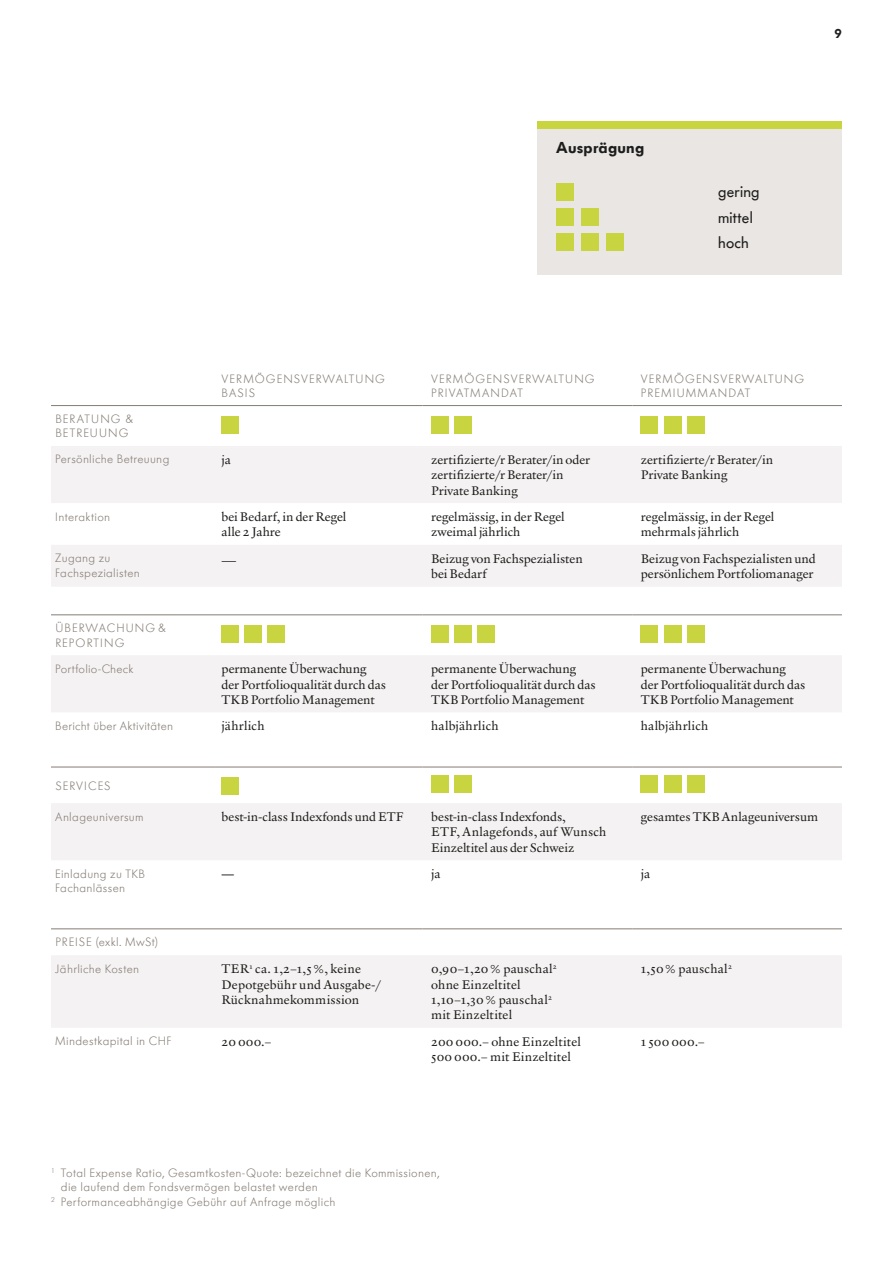
<style>
.page{position:relative;width:893px;height:1263px;background:#fff}
.page>*{position:absolute;margin:0;border:0;box-sizing:border-box;transform-origin:0 0}
.t1{font:15.75px/25.2px "Futura BQ";letter-spacing:.015em;color:#1d1d1b}
.t2{font:600 15.75px "Futura BQ";letter-spacing:.015em;color:#1d1d1b}
.t3{font:15px "Verdigris MVB Pro Text";color:#1d1d1b}
.t4{font:12.75px/15.3px "Verdigris MVB Pro Text";letter-spacing:.005em;color:#1d1d1b}
.t5{font:600 12.75px "Futura BQ";color:#1d1d1b}
.t6{font:700 12.75px "Verdigris MVB Pro Text";color:#1d1d1b}
.t7{font:300 12px/14.4px "Futura BQ";letter-spacing:.035em;color:#857c75}
.t8{font:300 12px/14.4px "Futura BQ";letter-spacing:.09em;color:#857c75}
.t9{font:300 12px/14.4px "Futura BQ";letter-spacing:.095em;color:#857c75}
</style>
<div class="page">
<svg style="left:51px;top:446px;width:791px;height:581px;fill:#f6f5f5"></svg>
<hr style="left:51px;top:405px;width:162px;height:1px;background:#857c75">
<hr style="left:213px;top:405px;width:210px;height:1px;background:#857c75">
<hr style="left:423px;top:405px;width:209px;height:1px;background:#857c75">
<hr style="left:632px;top:405px;width:210px;height:1px;background:#857c75">
<hr style="left:51px;top:614px;width:162px;height:1px;background:#857c75">
<hr style="left:213px;top:614px;width:210px;height:1px;background:#857c75">
<hr style="left:423px;top:614px;width:209px;height:1px;background:#857c75">
<hr style="left:632px;top:614px;width:210px;height:1px;background:#857c75">
<hr style="left:51px;top:767px;width:162px;height:1px;background:#857c75">
<hr style="left:213px;top:767px;width:210px;height:1px;background:#857c75">
<hr style="left:423px;top:767px;width:209px;height:1px;background:#857c75">
<hr style="left:632px;top:767px;width:210px;height:1px;background:#857c75">
<hr style="left:51px;top:928px;width:162px;height:1px;background:#857c75">
<hr style="left:213px;top:928px;width:210px;height:1px;background:#857c75">
<hr style="left:423px;top:928px;width:209px;height:1px;background:#857c75">
<hr style="left:632px;top:928px;width:210px;height:1px;background:#857c75">
<div style="left:222px;top:416px;width:17px;height:17px;background:#c8d541"></div>
<div style="left:431px;top:416px;width:17px;height:17px;background:#c8d541"></div>
<div style="left:454px;top:416px;width:17px;height:17px;background:#c8d541"></div>
<div style="left:641px;top:416px;width:17px;height:17px;background:#c8d541"></div>
<div style="left:664px;top:416px;width:17px;height:17px;background:#c8d541"></div>
<div style="left:687px;top:416px;width:17px;height:17px;background:#c8d541"></div>
<div style="left:222px;top:625px;width:17px;height:17px;background:#c8d541"></div>
<div style="left:245px;top:625px;width:17px;height:17px;background:#c8d541"></div>
<div style="left:268px;top:625px;width:17px;height:17px;background:#c8d541"></div>
<div style="left:431px;top:625px;width:17px;height:17px;background:#c8d541"></div>
<div style="left:454px;top:625px;width:17px;height:17px;background:#c8d541"></div>
<div style="left:478px;top:625px;width:17px;height:17px;background:#c8d541"></div>
<div style="left:641px;top:625px;width:17px;height:17px;background:#c8d541"></div>
<div style="left:664px;top:625px;width:17px;height:17px;background:#c8d541"></div>
<div style="left:687px;top:625px;width:17px;height:17px;background:#c8d541"></div>
<div style="left:222px;top:778px;width:17px;height:17px;background:#c8d541"></div>
<div style="left:431px;top:775px;width:17px;height:17px;background:#c8d541"></div>
<div style="left:454px;top:775px;width:17px;height:17px;background:#c8d541"></div>
<div style="left:641px;top:775px;width:17px;height:17px;background:#c8d541"></div>
<div style="left:664px;top:775px;width:17px;height:17px;background:#c8d541"></div>
<div style="left:687px;top:775px;width:17px;height:17px;background:#c8d541"></div>
<div style="left:537px;top:121px;width:305px;height:153px;background:#e9e6e4"></div>
<div style="left:556px;top:183px;width:17px;height:17px;background:#c8d541"></div>
<div style="left:556px;top:208px;width:17px;height:17px;background:#c8d541"></div>
<div style="left:582px;top:208px;width:17px;height:17px;background:#c8d541"></div>
<div style="left:556px;top:234px;width:17px;height:17px;background:#c8d541"></div>
<div style="left:582px;top:234px;width:17px;height:17px;background:#c8d541"></div>
<div style="left:607px;top:234px;width:17px;height:17px;background:#c8d541"></div>
<div style="left:537px;top:121px;width:305px;height:7px;background:#c8d541"></div>
<p class="t2" style="left:556px;top:137px;width:90px">Ausprägung</p>
<p class="t1" style="left:718px;top:179px;width:43px">gering mittel hoch</p>
<p class="t5" style="left:834px;top:26px;width:9px">9</p>
<p class="t8" style="left:222px;top:371px;width:165px">VERMÖGENSVERWALTUNG<br>BASIS</p>
<p class="t8" style="left:431px;top:371px;width:165px">VERMÖGENSVERWALTUNG<br>PRIVATMANDAT</p>
<p class="t8" style="left:641px;top:371px;width:165px">VERMÖGENSVERWALTUNG<br>PREMIUMMANDAT</p>
<p class="t9" style="left:55px;top:412px;width:79px">BERATUNG &amp;<br>BETREUUNG</p>
<p class="t7" style="left:55px;top:452px;width:116px">Persönliche Betreuung</p>
<p class="t4" style="left:222px;top:451px;width:11px">ja</p>
<p class="t4" style="left:431px;top:451px;width:160px">zertifizierte/r Berater/in oder zertifizierte/r Berater/in<br>Private Banking</p>
<p class="t4" style="left:641px;top:451px;width:134px">zertifizierte/r Berater/in<br>Private Banking</p>
<p class="t7" style="left:55px;top:509px;width:56px">Interaktion</p>
<p class="t4" style="left:222px;top:509px;width:126px">bei Bedarf, in der Regel alle 2 Jahre</p>
<p class="t4" style="left:431px;top:509px;width:135px">regelmässig, in der Regel zweimal jährlich</p>
<p class="t4" style="left:641px;top:509px;width:135px">regelmässig, in der Regel mehrmals jährlich</p>
<p class="t7" style="left:55px;top:551px;width:86px">Zugang zu<br>Fachspezialisten</p>
<p class="t3" style="left:222px;top:549px;width:16px">—</p>
<p class="t4" style="left:431px;top:550px;width:153px">Beizug von Fachspezialisten bei Bedarf</p>
<p class="t4" style="left:641px;top:550px;width:176px">Beizug von Fachspezialisten und persönlichem Portfoliomanager</p>
<p class="t9" style="left:55px;top:621px;width:112px">ÜBERWACHUNG &amp;<br>REPORTING</p>
<p class="t7" style="left:55px;top:661px;width:80px">Portfolio-Check</p>
<p class="t4" style="left:222px;top:661px;width:166px">permanente Überwachung der Portfolioqualität durch das<br>TKB Portfolio Management</p>
<p class="t4" style="left:431px;top:661px;width:166px">permanente Überwachung der Portfolioqualität durch das<br>TKB Portfolio Management</p>
<p class="t4" style="left:641px;top:661px;width:166px">permanente Überwachung der Portfolioqualität durch das<br>TKB Portfolio Management</p>
<p class="t7" style="left:55px;top:718px;width:119px">Bericht über Aktivitäten</p>
<p class="t4" style="left:222px;top:718px;width:45px">jährlich</p>
<p class="t4" style="left:431px;top:718px;width:69px">halbjährlich</p>
<p class="t4" style="left:641px;top:718px;width:69px">halbjährlich</p>
<p class="t9" style="left:55px;top:778px;width:57px">SERVICES</p>
<p class="t7" style="left:55px;top:809px;width:90px">Anlageuniversum</p>
<p class="t4" style="left:222px;top:809px;width:183px">best-in-class Indexfonds und ETF</p>
<p class="t4" style="left:431px;top:809px;width:177px">best-in-class Indexfonds,<br>ETF, Anlagefonds, auf Wunsch<br>Einzeltitel aus der Schweiz</p>
<p class="t4" style="left:641px;top:809px;width:179px">gesamtes TKB Anlageuniversum</p>
<p class="t7" style="left:55px;top:866px;width:91px">Einladung zu TKB<br>Fachanlässen</p>
<p class="t6" style="left:222px;top:864px;width:14px">—</p>
<p class="t4" style="left:431px;top:866px;width:11px">ja</p>
<p class="t4" style="left:641px;top:866px;width:11px">ja</p>
<p class="t7" style="left:55px;top:935px;width:104px">PREISE (exkl. MwSt)</p>
<p class="t7" style="left:55px;top:961px;width:85px">Jährliche Kosten</p>
<p class="t4" style="left:222px;top:961px;width:161px">TER<sup>1</sup> ca. 1,2–1,5 %, keine<br>Depotgebühr und Ausgabe-/<br>Rücknahmekommission</p>
<p class="t4" style="left:431px;top:961px;width:127px">0,90–1,20 % pauschal<sup>2 </sup>ohne Einzeltitel<br>1,10–1,30 % pauschal<sup>2 </sup>mit Einzeltitel</p>
<p class="t4" style="left:641px;top:961px;width:93px">1,50 % pauschal<sup>2</sup></p>
<p class="t7" style="left:55px;top:1034px;width:117px">Mindestkapital in CHF</p>
<p class="t4" style="left:222px;top:1033px;width:51px">20000.–</p>
<p class="t4" style="left:431px;top:1033px;width:151px">200000.– ohne Einzeltitel<br>500000.– mit Einzeltitel</p>
<p class="t4" style="left:641px;top:1033px;width:65px">1 500000.–</p>
<p class="t7" style="left:51px;top:1165px;width:390px"><sup>1</sup> Total Expense Ratio, Gesamtkosten-Quote: bezeichnet die Kommissionen,</p>
<p class="t7" style="left:61px;top:1180px;width:258px">die laufend dem Fondsvermögen belastet werden</p>
<p class="t7" style="left:51px;top:1194px;width:286px"><sup>2</sup> Performanceabhängige Gebühr auf Anfrage möglich</p>
</div>
